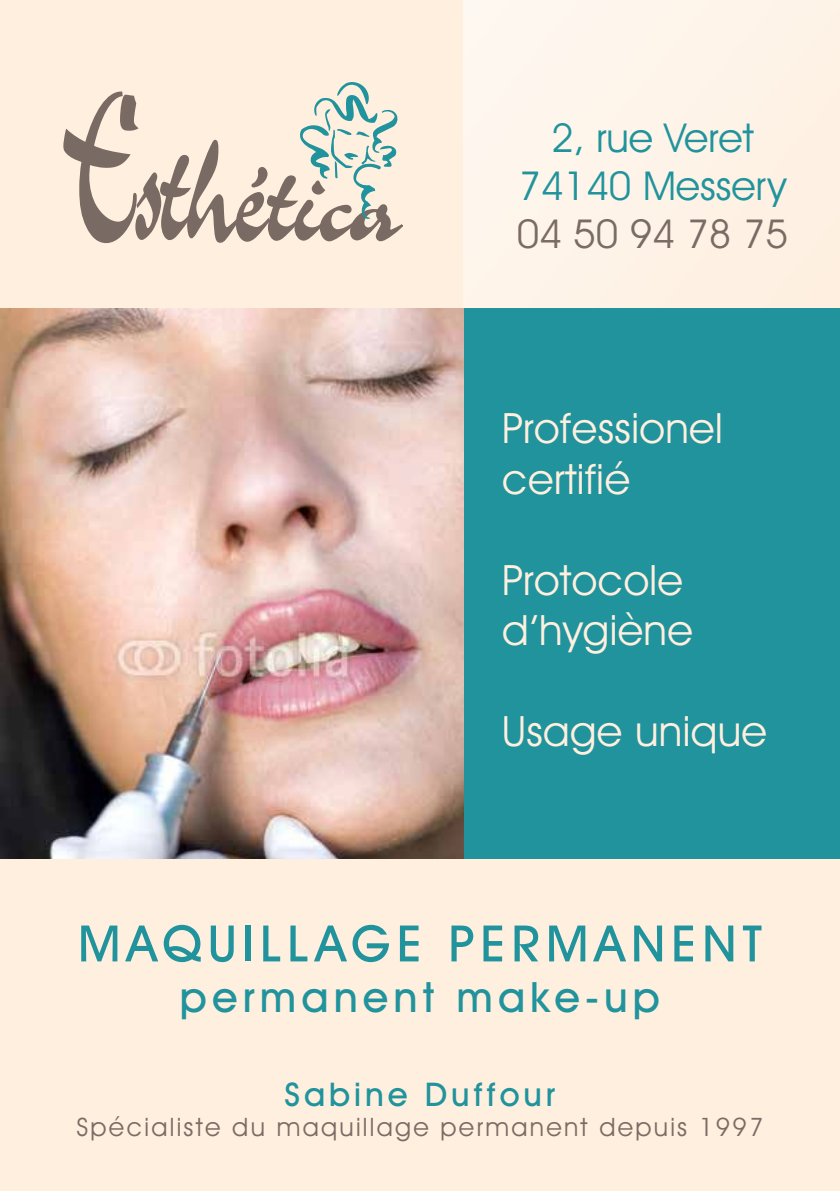
<style>
.page{position:relative;width:840px;height:1191px;background:#fff}
.page>*{position:absolute;margin:0;border:0;box-sizing:border-box;transform-origin:0 0}
.t1{font:500 50.4px "Avant Garde IT Cby BT";letter-spacing:.12em;color:#20939c}
.t2{font:42px/50.4px "Avant Garde IT Cby BT";letter-spacing:.01em;color:#feefdf}
.t3{font:500 42px "Avant Garde IT Cby BT";letter-spacing:.12em;color:#20939c}
.t4{font:40px/48px "Avant Garde IT Cby BT";color:#20939c;text-align:center}
.t5{font:40px "Avant Garde IT Cby BT";color:#7a6b65}
.t6{font:500 32.8px "Avant Garde IT Cby BT";letter-spacing:.12em;color:#20939c}
.t7{font:25.4px "Avant Garde IT Cby BT";letter-spacing:.09em;color:#7a6b65}
</style>
<div class="page">
<div style="left:0;top:0;width:839px;height:1191px;background:#feefdf"></div>
<svg style="left:63px;top:82px;width:340px;height:162px"></svg>
<img style="left:0;top:308px;width:463px;height:550px">
<div style="left:464px;top:308px;width:375px;height:550px;background:#20939c"></div>
<div style="left:463px;top:0;width:376px;height:308px;background:#fef4e9"></div>
<p class="t4" style="left:518px;top:113px;width:269px">2, rue Veret<br>74140 Messery</p>
<p class="t5" style="left:516px;top:209px;width:273px">04 50 94 78 75</p>
<p class="t2" style="left:502px;top:403px;width:222px">Professionel certifié</p>
<p class="t2" style="left:502px;top:554px;width:192px">Protocole d’hygiène</p>
<p class="t2" style="left:502px;top:705px;width:266px">Usage unique</p>
<p class="t1" style="left:78px;top:913px;width:685px">MAQUILLAGE PERMANENT</p>
<p class="t3" style="left:180px;top:971px;width:481px">permanent make-up</p>
<p class="t6" style="left:284px;top:1074px;width:272px">Sabine Duffour</p>
<p class="t7" style="left:76px;top:1111px;width:688px">Spécialiste du maquillage permanent depuis 1997</p>
</div>
